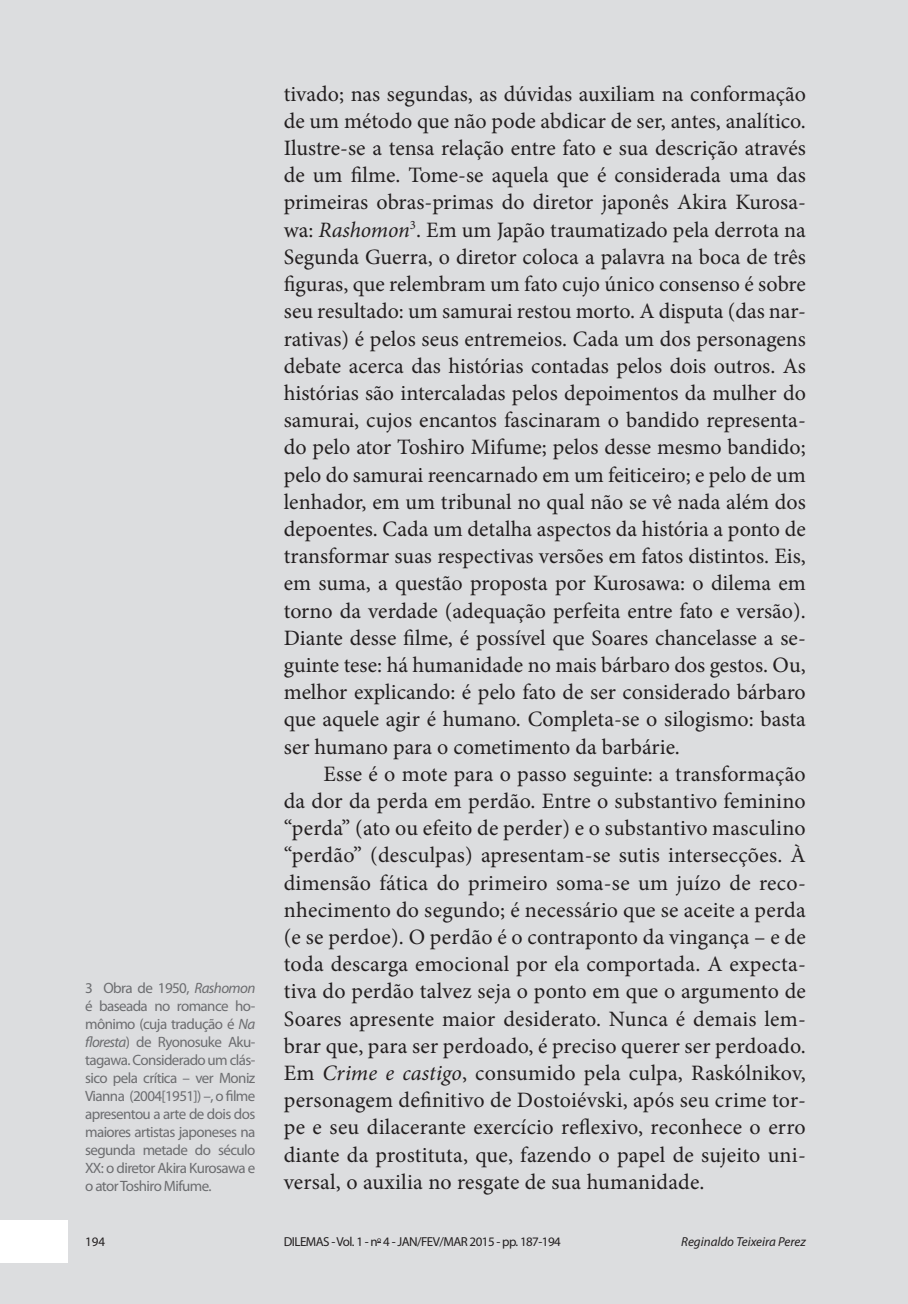
<style>
.page{position:relative;width:908px;height:1304px;background:#fff}
.page>*{position:absolute;margin:0;border:0;box-sizing:border-box;transform-origin:0 0}
.texto{font:22px/27.2px "Minion Pro";letter-spacing:.005em;color:#231f20;text-align:justify}
.nota{font:15px/18px "Myriad Pro";letter-spacing:-.04em;color:#6c6d70;text-align:justify}
.t1{font:13px "Myriad Pro";letter-spacing:-.04em;color:#231f20}
.t2{font:italic 13px "Myriad Pro";color:#231f20}
.s1{font-style:italic}
</style>
<div class="page">
<div style="left:0;top:0;width:907px;height:1304px;background:#dcdddf"></div>
<div style="left:0;top:1220px;width:68px;height:43px;background:#fff"></div>
<p class="nota" style="left:85px;top:978px;width:172px">3 Obra de 1950, <span class="s1">Rashomon </span>é baseada no romance ho&shy;mônimo (cuja tradução é <span class="s1">Na floresta</span>) de Ryonosuke Aku&shy;tagawa. Considerado um clás&shy;sico pela crítica – ver Moniz Vianna (2004[1951]) –, o filme apresentou a arte de dois dos maiores artistas japoneses na segunda metade do século XX: o diretor Akira Kurosawa e o ator Toshiro Mifume.</p>
<p class="texto" style="left:283px;top:80px;width:523px">tivado; nas segundas, as dúvidas auxiliam na conformação de um método que não pode abdicar de ser, antes, analítico.<br>Ilustre-se a tensa relação entre fato e sua descrição através de um filme. Tome-se aquela que é considerada uma das primeiras obras-primas do diretor japonês Akira Kurosa&shy;wa: <span class="s1">Rashomon</span><sup>3</sup>. Em um Japão traumatizado pela derrota na Segunda Guerra, o diretor coloca a palavra na boca de três figuras, que relembram um fato cujo único consenso é sobre seu resultado: um samurai restou morto. A disputa (das nar&shy;rativas) é pelos seus entremeios. Cada um dos personagens debate acerca das histórias contadas pelos dois outros. As histórias são intercaladas pelos depoimentos da mulher do samurai, cujos encantos fascinaram o bandido representa&shy;do pelo ator Toshiro Mifume; pelos desse mesmo bandido; pelo do samurai reencarnado em um feiticeiro; e pelo de um lenhador, em um tribunal no qual não se vê nada além dos depoentes. Cada um detalha aspectos da história a ponto de transformar suas respectivas versões em fatos distintos. Eis, em suma, a questão proposta por Kurosawa: o dilema em torno da verdade (adequação perfeita entre fato e versão).<br>Diante desse filme, é possível que Soares chancelasse a se&shy;guinte tese: há humanidade no mais bárbaro dos gestos. Ou, melhor explicando: é pelo fato de ser considerado bárbaro que aquele agir é humano. Completa-se o silogismo: basta ser humano para o cometimento da barbárie.</p>
<p class="texto" style="left:283px;top:760px;width:523px;text-indent:40px">Esse é o mote para o passo seguinte: a transformação da dor da perda em perdão. Entre o substantivo feminino “perda” (ato ou efeito de perder) e o substantivo masculino “perdão” (desculpas) apresentam-se sutis intersecções. À dimensão fática do primeiro soma-se um juízo de reco&shy;nhecimento do segundo; é necessário que se aceite a perda (e se perdoe). O perdão é o contraponto da vingança – e de toda descarga emocional por ela comportada. A expecta&shy;tiva do perdão talvez seja o ponto em que o argumento de Soares apresente maior desiderato. Nunca é demais lem&shy;brar que, para ser perdoado, é preciso querer ser perdoado.<br>Em <span class="s1">Crime e castigo</span>, consumido pela culpa, Raskólnikov, personagem definitivo de Dostoiévski, após seu crime tor&shy;pe e seu dilacerante exercício reflexivo, reconhece o erro diante da prostituta, que, fazendo o papel de sujeito uni&shy;versal, o auxilia no resgate de sua humanidade.</p>
<p class="t1" style="left:85px;top:1234px;width:22px">194</p>
<p class="t1" style="left:283px;top:1234px;width:278px">DILEMAS - Vol. 1 - n<sup>o</sup> 4 - JAN/FEV/MAR 2015 - pp. 187-194</p>
<p class="t2" style="left:681px;top:1234px;width:126px">Reginaldo Teixeira Perez</p>
</div>
